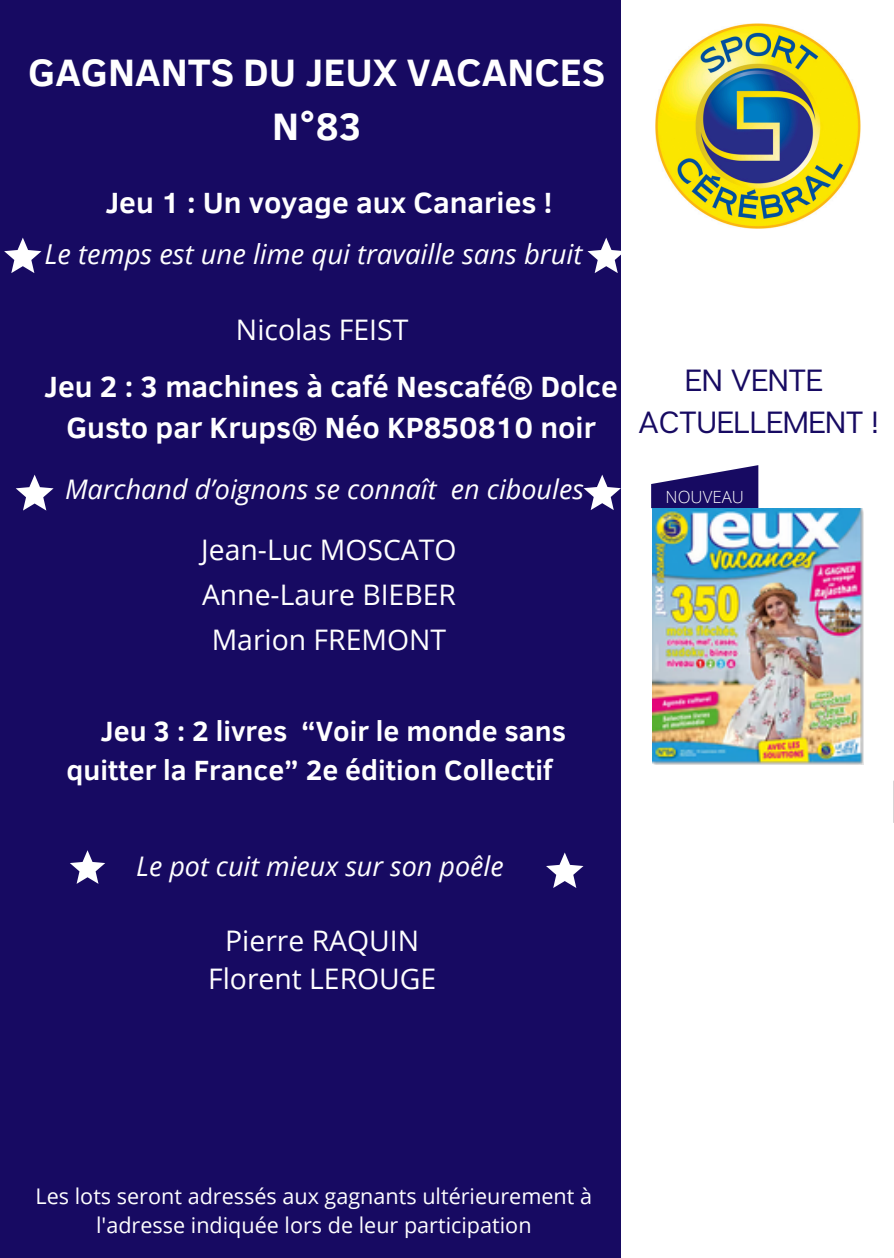
<style>
.page{position:relative;width:894px;height:1258px;background:#fff}
.page>*{position:absolute;margin:0;border:0;box-sizing:border-box;transform-origin:0 0}
.t1{font:700 39.3px/54px "Clear Sans";color:#fff;text-align:center}
.t2{font:30.6px/42px "Articulat CF";color:#170a62;text-align:center}
.t3{font:700 30px/40.5px "Clear Sans";color:#fff;text-align:center}
.t4{font:700 28.5px/39.6px "Clear Sans";color:#fff}
.t5{font:28.2px/45px "Open Sans";color:#fff;text-align:center}
.t6{font:italic 27.3px "Open Sans";color:#fff}
.t7{font:italic 27px "Open Sans";color:#fff}
.t8{font:21.6px/29.4px "Open Sans";color:#fff;text-align:center}
.t9{font:300 16.8px "Open Sans";color:#fff}
</style>
<div class="page">
<div style="left:0;top:0;width:620px;height:1258px;background:#170a62"></div>
<svg style="left:587px;top:238px;width:34px;height:35px"></svg>
<svg style="left:4px;top:238px;width:38px;height:35px"></svg>
<img style="left:655px;top:24px;width:205px;height:205px">
<hr style="left:893px;top:747px;width:1px;height:76px;background:#8e8086">
<svg style="left:651px;top:465px;width:107px;height:43px"></svg>
<svg style="left:583px;top:475px;width:37px;height:35px"></svg>
<svg style="left:16px;top:475px;width:38px;height:35px"></svg>
<svg style="left:70px;top:850px;width:35px;height:34px"></svg>
<svg style="left:546px;top:852px;width:37px;height:36px"></svg>
<img style="left:652px;top:508px;width:211px;height:257px">
<p class="t1" style="left:28px;top:43px;width:578px">GAGNANTS DU JEUX VACANCES<br>N°83</p>
<p class="t3" style="left:106px;top:180px;width:448px">Jeu 1 : Un voyage aux Canaries !</p>
<p class="t6" style="left:45px;top:234px;width:539px">Le temps est une lime qui travaille sans bruit</p>
<h3 class="t5" style="left:236px;top:307px;width:174px">Nicolas FEIST</h3>
<p class="t3" style="left:44px;top:365px;width:574px">Jeu 2 : 3 machines à café Nescafé® Dolce<br>Gusto par Krups® Néo KP850810 noir</p>
<p class="t7" style="left:65px;top:470px;width:520px">Marchand d’oignons se connaît en ciboules</p>
<h2 class="t5" style="left:201px;top:527px;width:257px">Jean-Luc MOSCATO<br>Anne-Laure BIEBER<br>Marion FREMONT</h2>
<p class="t2" style="left:638px;top:358px;width:241px">EN VENTE<br>ACTUELLEMENT !</p>
<h1 class="t9" style="left:665px;top:485px;width:80px">NOUVEAU</h1>
<h5 class="t4" style="left:67px;top:709px;width:500px;text-indent:34px">Jeu 3 : 2 livres “Voir le monde sans quitter la France” 2e édition Collectif</h5>
<h3 class="t7" style="left:136px;top:847px;width:369px">Le pot cuit mieux sur son poêle</h3>
<h5 class="t5" style="left:208px;top:920px;width:229px;line-height:38.4px">Pierre RAQUIN<br>Florent LEROUGE</h5>
<h4 class="t8" style="left:36px;top:1181px;width:558px">Les lots seront adressés aux gagnants ultérieurement à l'adresse indiquée lors de leur participation</h4>
</div>
